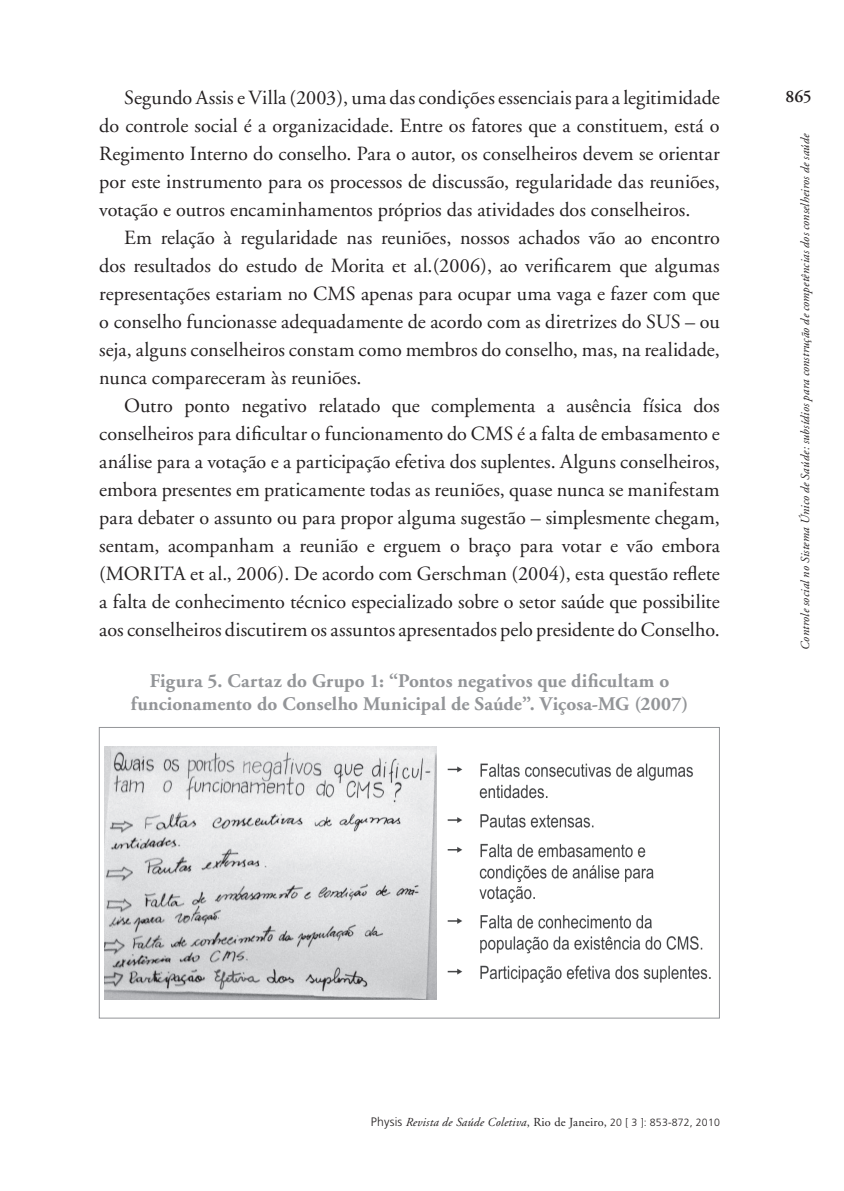
<style>
.page{position:relative;width:844px;height:1191px;background:#fff}
.page>*{position:absolute;margin:0;border:0;box-sizing:border-box;transform-origin:0 0}
.t1{font:20.12px/28px "Adobe Garamond";color:#231f20;text-align:justify}
.t2{font:700 19.25px/22.8px "Adobe Garamond";letter-spacing:.005em;color:#939598;text-align:center}
.t3{font:600 17.5px "Adobe Garamond";color:#231f20}
.t4{font:italic 12.25px "Adobe Garamond";letter-spacing:.015em;color:#231f20}
.s1{font-family:"Frutiger";font-weight:300;font-style:normal}
.s2{font-style:normal}
.s3{font-family:"Frutiger";font-weight:300;font-style:normal;font-size:10.5px}
</style>
<div class="page">
<div style="left:99px;top:727px;width:620px;height:291px;border:1px solid #939598"></div>
<img style="left:104px;top:747px;width:332px;height:252px">
<img style="left:447px;top:763px;width:264px;height:220px">
<p class="t1" style="left:124px;top:84px;width:597px">Segundo Assis e Villa (2003), uma das condições essenciais para a legitimidade</p>
<p class="t3" style="left:785px;top:87px;width:28px">865</p>
<p class="t1" style="left:99px;top:112px;width:622px">do controle social é a organizacidade. Entre os fatores que a constituem, está o Regimento Interno do conselho. Para o autor, os conselheiros devem se orientar por este instrumento para os processos de discussão, regularidade das reuniões, votação e outros encaminhamentos próprios das atividades dos conselheiros.</p>
<p class="t1" style="left:99px;top:224px;width:622px;text-indent:25px">Em relação à regularidade nas reuniões, nossos achados vão ao encontro dos resultados do estudo de Morita et al.(2006), ao verificarem que algumas representações estariam no CMS apenas para ocupar uma vaga e fazer com que o conselho funcionasse adequadamente de acordo com as diretrizes do SUS – ou seja, alguns conselheiros constam como membros do conselho, mas, na realidade, nunca compareceram às reuniões.</p>
<p class="t1" style="left:99px;top:392px;width:622px;text-indent:25px">Outro ponto negativo relatado que complementa a ausência física dos conselheiros para dificultar o funcionamento do CMS é a falta de embasamento e análise para a votação e a participação efetiva dos suplentes. Alguns conselheiros, embora presentes em praticamente todas as reuniões, quase nunca se manifestam para debater o assunto ou para propor alguma sugestão – simplesmente chegam, sentam, acompanham a reunião e erguem o braço para votar e vão embora (MORITA et al., 2006). De acordo com Gerschman (2004), esta questão reflete a falta de conhecimento técnico especializado sobre o setor saúde que possibilite aos conselheiros discutirem os assuntos apresentados pelo presidente do Conselho.</p>
<p class="t2" style="left:131px;top:670px;width:559px">Figura 5. Cartaz do Grupo 1: “Pontos negativos que dificultam o funcionamento do Conselho Municipal de Saúde”. Viçosa-MG (2007)</p>
<p class="t4" style="left:798px;top:649px;width:517px;rotate:-90deg">Controle social no Sistema Único de Saúde: subsídios para construção de competências dos conselheiros de saúde</p>
<p class="t4" style="left:370px;top:1115px;width:350px"><span class="s1">Physis</span> Revista de Saúde Coletiva<span class="s2">, Rio de Janeiro,</span> <span class="s3">20 [ 3 ]: 853-872, 2010</span></p>
</div>
